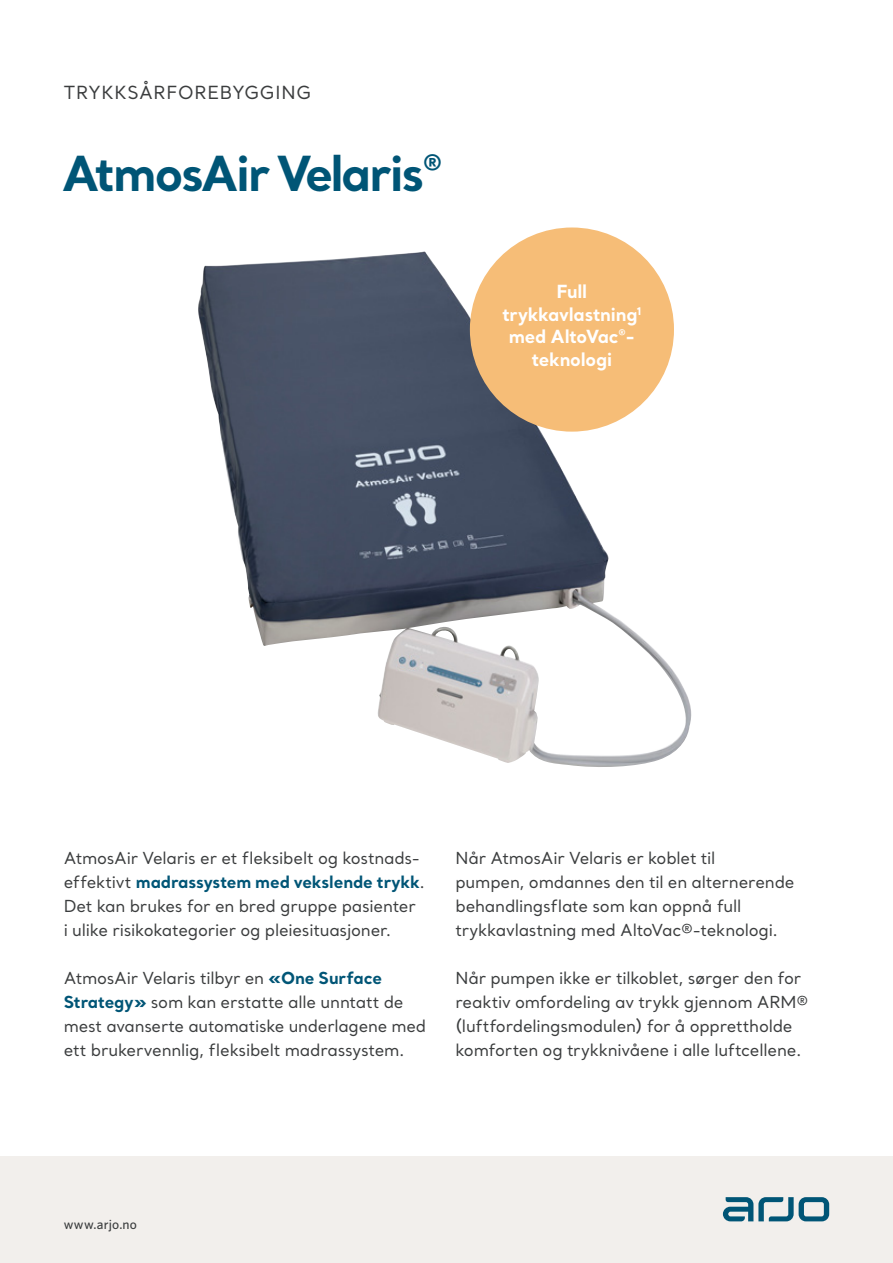
<style>
.page{position:relative;width:893px;height:1263px;background:#fff}
.page>*{position:absolute;margin:0;border:0;box-sizing:border-box;transform-origin:0 0}
.Heading_Santral_Bold{font:700 48px "Santral";letter-spacing:-.045em;color:#005576}
.Sub-heading__back_pa{font:700 18px/22.5px "Santral";letter-spacing:-.01em;color:#fff;text-align:center}
.Product_description{font:18px "Santral";letter-spacing:.04em;color:#3b3d3e}
.Preamble_Santral_Reg{font:16.5px/24px "Santral";letter-spacing:-.015em;color:#3b3d3e}
.Web_address_Withney{font:500 13.5px "Whitney";letter-spacing:.01em;color:#3b3d3e}
.s1{font-weight:700;color:#005576}
</style>
<div class="page">
<div style="left:0;top:1157px;width:893px;height:106px;background:#f2efec"></div>
<svg style="left:723px;top:1197px;width:106px;height:24px"></svg>
<img style="left:198px;top:251px;width:494px;height:516px">
<div style="left:470px;top:227px;width:204px;height:205px;background:#f6bd77;border-radius:50%"></div>
<p class="Product_description" style="left:64px;top:80px;width:249px">TRYKKSÅRFOREBYGGING</p>
<p class="Heading_Santral_Bold" style="left:62px;top:141px;width:382px">AtmosAir Velaris<sup>®</sup></p>
<p class="Sub-heading__back_pa" style="left:502px;top:280px;width:141px">Full trykkavlastning<sup>1 </sup>med AltoVac<sup>®</sup>- teknologi</p>
<p class="Preamble_Santral_Reg" style="left:64px;top:846px;width:363px">AtmosAir Velaris er et fleksibelt og kostnads&shy;effektivt <span class="s1">madrassystem med vekslende trykk</span>.<br>Det kan brukes for en bred gruppe pasienter<br>i ulike risikokategorier og pleiesituasjoner.</p>
<p class="Preamble_Santral_Reg" style="left:64px;top:966px;width:364px">AtmosAir Velaris tilbyr en <span class="s1">«One Surface Strategy»</span> som kan erstatte alle unntatt de mest avanserte automatiske underlagene med ett brukervennlig, fleksibelt madrassystem.</p>
<p class="Preamble_Santral_Reg" style="left:455px;top:846px;width:262px">Når AtmosAir Velaris er koblet til</p>
<p class="Preamble_Santral_Reg" style="left:455px;top:870px;width:341px">pumpen, omdannes den til en alternerende behandlingsflate som kan oppnå full trykkavlastning med AltoVac®-teknologi.</p>
<p class="Preamble_Santral_Reg" style="left:455px;top:966px;width:354px">Når pumpen ikke er tilkoblet, sørger den for reaktiv omfordeling av trykk gjennom ARM® (luftfordelingsmodulen) for å opprettholde komforten og trykknivåene i alle luftcellene.</p>
<p class="Web_address_Withney" style="left:64px;top:1215px;width:75px">www.arjo.no</p>
</div>
